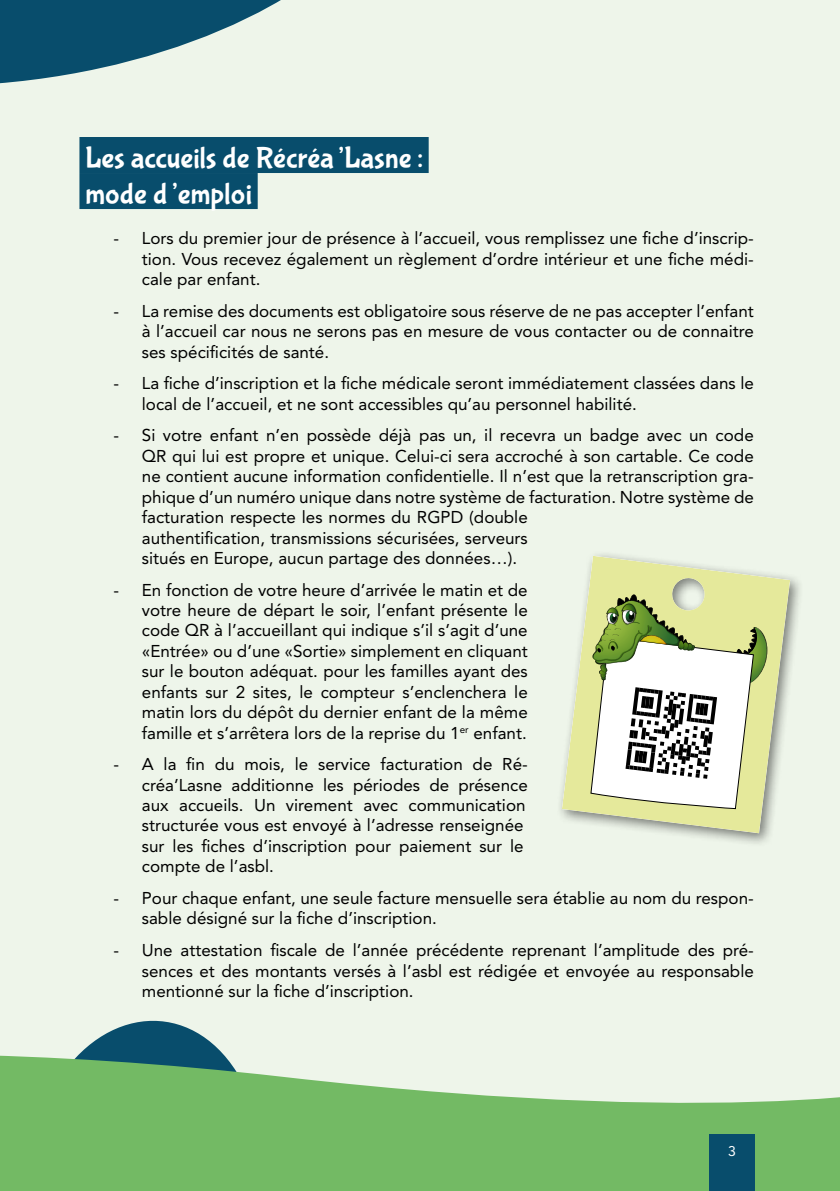
<style>
.page{position:relative;width:840px;height:1191px;background:#fff}
.page>*{position:absolute;margin:0;border:0;box-sizing:border-box;transform-origin:0 0}
.t1{font:30px/36px "Bubblegum Sans";color:#fff}
.t2{font:17px/20.4px "Avenir LT Std";color:#000;text-align:justify}
.t3{font:14px "Avenir LT Std";color:#fff}
</style>
<div class="page">
<div style="left:0;top:0;width:839px;height:1191px;background:#eef5ea"></div>
<svg style="left:0;top:1022px;width:839px;height:169px;fill:#73ba64"></svg>
<div style="left:79px;top:137px;width:349px;height:36px;background:#084d6c"></div>
<div style="left:79px;top:173px;width:178px;height:36px;background:#084d6c"></div>
<svg style="left:0;top:0;width:281px;height:84px;fill:#084d6c"></svg>
<div style="left:555px;top:549px;width:248px;height:298px;background:#000;opacity:.5"></div>
<svg style="left:561px;top:556px;width:228px;height:277px"></svg>
<svg style="left:589px;top:594px;width:181px;height:229px"></svg>
<div style="left:709px;top:1134px;width:45px;height:57px;background:#084d6c"></div>
<h1 class="t1" style="left:85px;top:141px;width:339px">Les accueils de Récréa’Lasne : mode d’emploi</h1>
<p class="t2" style="left:142px;top:228px;width:613px;text-indent:-28px">- Lors du premier jour de présence à l’accueil, vous remplissez une fiche d’inscrip&shy;tion. Vous recevez également un règlement d’ordre intérieur et une fiche médi&shy;cale par enfant.</p>
<p class="t2" style="left:142px;top:301px;width:613px;text-indent:-28px">- La remise des documents est obligatoire sous réserve de ne pas accepter l’enfant à l’accueil car nous ne serons pas en mesure de vous contacter ou de connaitre ses spécificités de santé.</p>
<p class="t2" style="left:142px;top:373px;width:613px;text-indent:-28px">- La fiche d’inscription et la fiche médicale seront immédiatement classées dans le local de l’accueil, et ne sont accessibles qu’au personnel habilité.</p>
<p class="t2" style="left:142px;top:425px;width:613px;text-align:left;text-indent:-28px">- Si votre enfant n’en possède déjà pas un, il recevra un badge avec un code QR qui lui est propre et unique. Celui-ci sera accroché à son cartable. Ce code ne contient aucune information confidentielle. Il n’est que la retranscription gra&shy;phique d’un numéro unique dans notre système de facturation. Notre système de facturation respecte les normes du RGPD (double<br>authentification, transmissions sécurisées, serveurs<br>situés en Europe, aucun partage des données…).</p>
<p class="t2" style="left:142px;top:579px;width:387px;text-indent:-28px">- En fonction de votre heure d’arrivée le matin et de votre heure de départ le soir, l’enfant présente le code QR à l’accueillant qui indique s’il s’agit d’une «Entrée» ou d’une «Sortie» simplement en cliquant sur le bouton adéquat. pour les familles ayant des enfants sur 2 sites, le compteur s’enclenchera le matin lors du dépôt du dernier enfant de la même famille et s’arrêtera lors de la reprise du 1<sup>er</sup> enfant.</p>
<p class="t2" style="left:142px;top:754px;width:387px;text-align:left;text-indent:-28px">- A la fin du mois, le service facturation de Ré&shy;créa’Lasne additionne les périodes de présence aux accueils. Un virement avec communication structurée vous est envoyé à l’adresse renseignée sur les fiches d’inscription pour paiement sur le compte de l’asbl.</p>
<p class="t2" style="left:142px;top:888px;width:613px;text-indent:-28px">- Pour chaque enfant, une seule facture mensuelle sera établie au nom du respon&shy;sable désigné sur la fiche d’inscription.</p>
<p class="t2" style="left:142px;top:940px;width:613px;text-indent:-28px">- Une attestation fiscale de l’année précédente reprenant l’amplitude des pré&shy;sences et des montants versés à l’asbl est rédigée et envoyée au responsable mentionné sur la fiche d’inscription.</p>
<p class="t3" style="left:727px;top:1143px;width:9px">3</p>
</div>
